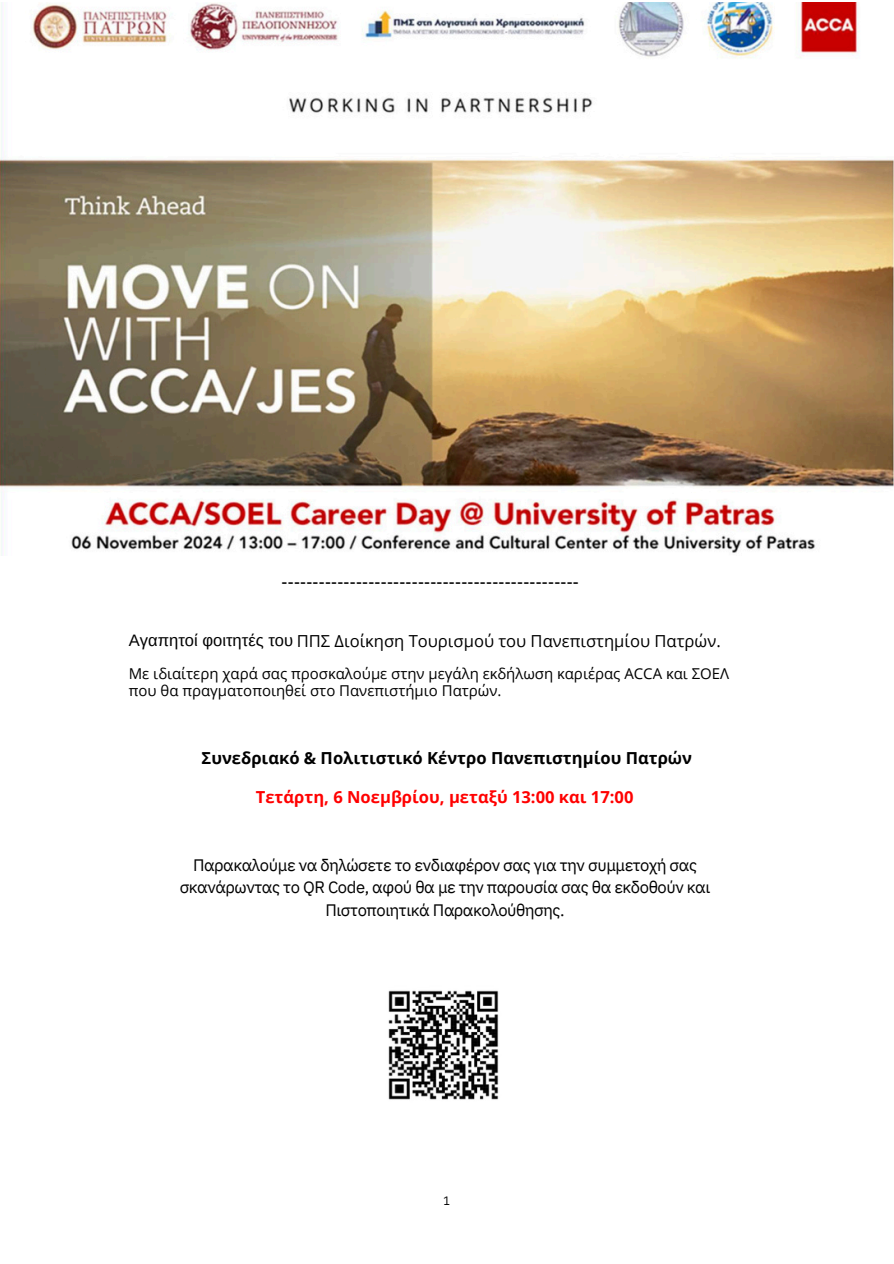
<style>
.page{position:relative;width:894px;height:1264px;background:#fff}
.page>*{position:absolute;margin:0;border:0;box-sizing:border-box;transform-origin:0 0}
.t1{font:16.5px "IBM Plex Sans";letter-spacing:-.025em;color:#000}
.t2{font:16.5px "Open Sans";color:#000}
.t3{font:700 16.5px "Open Sans";color:#000}
.t4{font:700 16.5px "Open Sans";color:#f00}
.t5{font:15px/16.8px "Open Sans";color:#000}
.t6{font:12px "IBM Plex Sans Cond";color:#000}
.s1{font-family:"Arimo"}
</style>
<div class="page">
<img style="left:0;top:3px;width:893px;height:552px">
<img style="left:388px;top:990px;width:111px;height:110px">
<p class="t1" style="left:281px;top:570px;width:299px">------------------------------------------------</p>
<p class="t2" style="left:129px;top:629px;width:593px"><span class="s1">Αγαπητοί φοιτητές του</span> ΠΠΣ Διοίκηση Τουρισμού του Πανεπιστημίου Πατρών.</p>
<h1 class="t5" style="left:129px;top:665px;width:601px">Με ιδιαίτερη χαρά σας προσκαλούμε στην μεγάλη εκδήλωση καριέρας ACCA και ΣΟΕΛ που θα πραγματοποιηθεί στο Πανεπιστήμιο Πατρών.</h1>
<p class="t3" style="left:201px;top:746px;width:492px">Συνεδριακό &amp; Πολιτιστικό Κέντρο Πανεπιστημίου Πατρών</p>
<p class="t4" style="left:256px;top:785px;width:379px">Τετάρτη, 6 Νοεμβρίου, μεταξύ 13:00 και 17:00</p>
<p class="t1" style="left:193px;top:854px;width:505px">Παρακαλούμε να δηλώσετε το ενδιαφέρον σας για την συμμετοχή σας</p>
<p class="t1" style="left:180px;top:876px;width:532px">σκανάρωντας το QR Code, αφού θα με την παρουσία σας θα εκδοθούν και</p>
<p class="t1" style="left:325px;top:899px;width:241px">Πιστοποιητικά Παρακολούθησης.</p>
<p class="t6" style="left:443px;top:1192px;width:8px">1</p>
</div>
